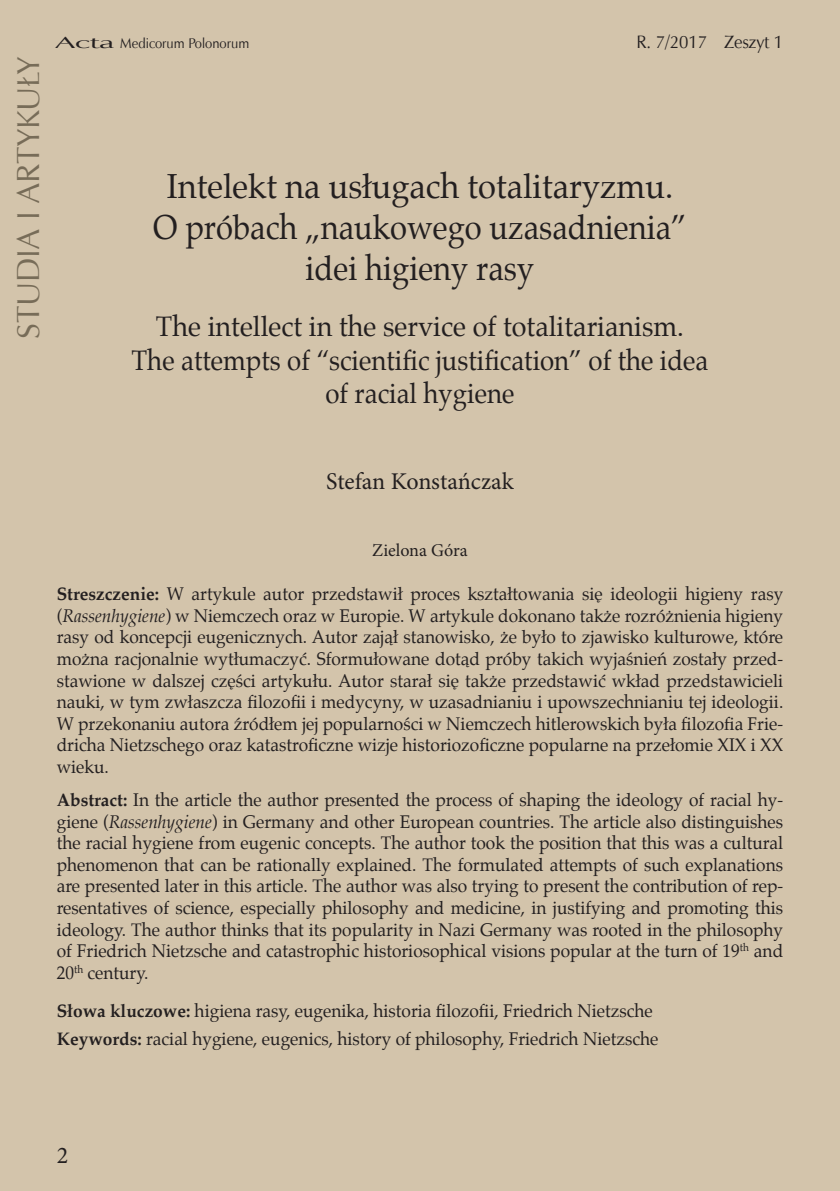
<style>
.page{position:relative;width:840px;height:1191px;background:#fff}
.page>*{position:absolute;margin:0;border:0;box-sizing:border-box;transform-origin:0 0}
.TYTUŁ_MATERIAŁU{font:34px "Palatino";color:#231f20;scale:.91 1}
.TYTUŁ_MATERIAŁU-2{font:34px "Palatino";color:#231f20;scale:.96 1}
.t1{font:32px "Zapf Humnst EU";color:#776c58}
.TYTUL-angielski{font:28px "Palatino";color:#231f20;scale:.92 1}
.TYTUL-angielski-2{font:28px "Palatino";color:#231f20;scale:.96 1}
.AUTOR{font:24px "Minion Pro";letter-spacing:-.005em;color:#231f20}
.streszcz-angielski{font:18px/21.6px "Palatino";color:#231f20;text-align:justify;scale:.96 1}
.streszczenie{font:18px/21.6px "Palatino";color:#231f20;text-align:justify;scale:.96 1}
.Slowa_kluczowe{font:18px "Palatino";color:#231f20;scale:.96 1}
.Keywords{font:18px "Palatino";color:#231f20;scale:.96 1}
.t2{font:18px "Zapf Humnst EU";color:#231f20;scale:.94 1}
.Afiliacja{font:18px "Minion Pro";color:#231f20}
.t3{font:14px "Zapf Humnst EU";color:#231f20;scale:.94 1}
.s1{font-size:16px}
.s2{font-weight:700}
.s3{font-style:italic}
</style>
<div class="page">
<div style="left:0;top:0;width:839px;height:1191px;background:#d3c4ab"></div>
<p class="t1" style="left:8px;top:339px;width:284px;rotate:-90deg">STUDIA I ARTYKUŁY</p>
<p class="t3" style="left:55px;top:35px;width:208px"><span class="s1">Acta</span> Medicorum Polonorum</p>
<p class="t2" style="left:636px;top:31px;width:157px">R. 7/2017 Zeszyt 1</p>
<p class="TYTUŁ_MATERIAŁU-2" style="left:166px;top:158px;width:529px">Intelekt na usługach totalitaryzmu.</p>
<p class="TYTUŁ_MATERIAŁU" style="left:153px;top:199px;width:587px">O próbach „naukowego uzasadnienia”</p>
<p class="TYTUŁ_MATERIAŁU" style="left:305px;top:240px;width:253px">idei higieny rasy</p>
<p class="TYTUL-angielski-2" style="left:156px;top:303px;width:551px">The intellect in the service of totalitarianism.</p>
<p class="TYTUL-angielski" style="left:131px;top:337px;width:628px">The attempts of “scientific justification” of the idea</p>
<p class="TYTUL-angielski" style="left:325px;top:370px;width:207px">of racial hygiene</p>
<p class="AUTOR" style="left:326px;top:465px;width:189px">Stefan Konstańczak</p>
<p class="Afiliacja" style="left:372px;top:538px;width:97px">Zielona Góra</p>
<p class="streszczenie" style="left:57px;top:583px;width:758px"><span class="s2">Streszczenie:</span> W artykule autor przedstawił proces kształtowania się ideologii higieny rasy (<span class="s3">Rassenhygiene</span>) w Niemczech oraz w Europie. W artykule dokonano także rozróżnienia higieny rasy od koncepcji eugenicznych. Autor zajął stanowisko, że było to zjawisko kulturowe, które można racjonalnie wytłumaczyć. Sformułowane dotąd próby takich wyjaśnień zostały przed&shy;stawione w dalszej części artykułu. Autor starał się także przedstawić wkład przedstawicieli nauki, w tym zwłaszcza filozofii i medycyny, w uzasadnianiu i upowszechnianiu tej ideologii.<br>W przekonaniu autora źródłem jej popularności w Niemczech hitlerowskich była filozofia Frie&shy;dricha Nietzschego oraz katastroficzne wizje historiozoficzne popularne na przełomie XIX i XX wieku.</p>
<p class="streszcz-angielski" style="left:57px;top:789px;width:757px"><span class="s2">Abstract:</span> In the article the author presented the process of shaping the ideology of racial hy&shy;giene (<span class="s3">Rassenhygiene</span>) in Germany and other European countries. The article also distinguishes the racial hygiene from eugenic concepts. The author took the position that this was a cultural phenomenon that can be rationally explained. The formulated attempts of such explanations are presented later in this article. The author was also trying to present the contribution of rep&shy;resentatives of science, especially philosophy and medicine, in justifying and promoting this ideology. The author thinks that its popularity in Nazi Germany was rooted in the philosophy of Friedrich Nietzsche and catastrophic historiosophical visions popular at the turn of 19<sup>th</sup> and 20<sup>th</sup> century.</p>
<p class="Slowa_kluczowe" style="left:57px;top:996px;width:622px"><span class="s2">Słowa kluczowe:</span> higiena rasy, eugenika, historia filozofii, Friedrich Nietzsche</p>
<p class="Keywords" style="left:57px;top:1023px;width:628px"><span class="s2">Keywords:</span> racial hygiene, eugenics, history of philosophy, Friedrich Nietzsche</p>
<p class="AUTOR" style="left:57px;top:1139px;width:13px">2</p>
</div>
